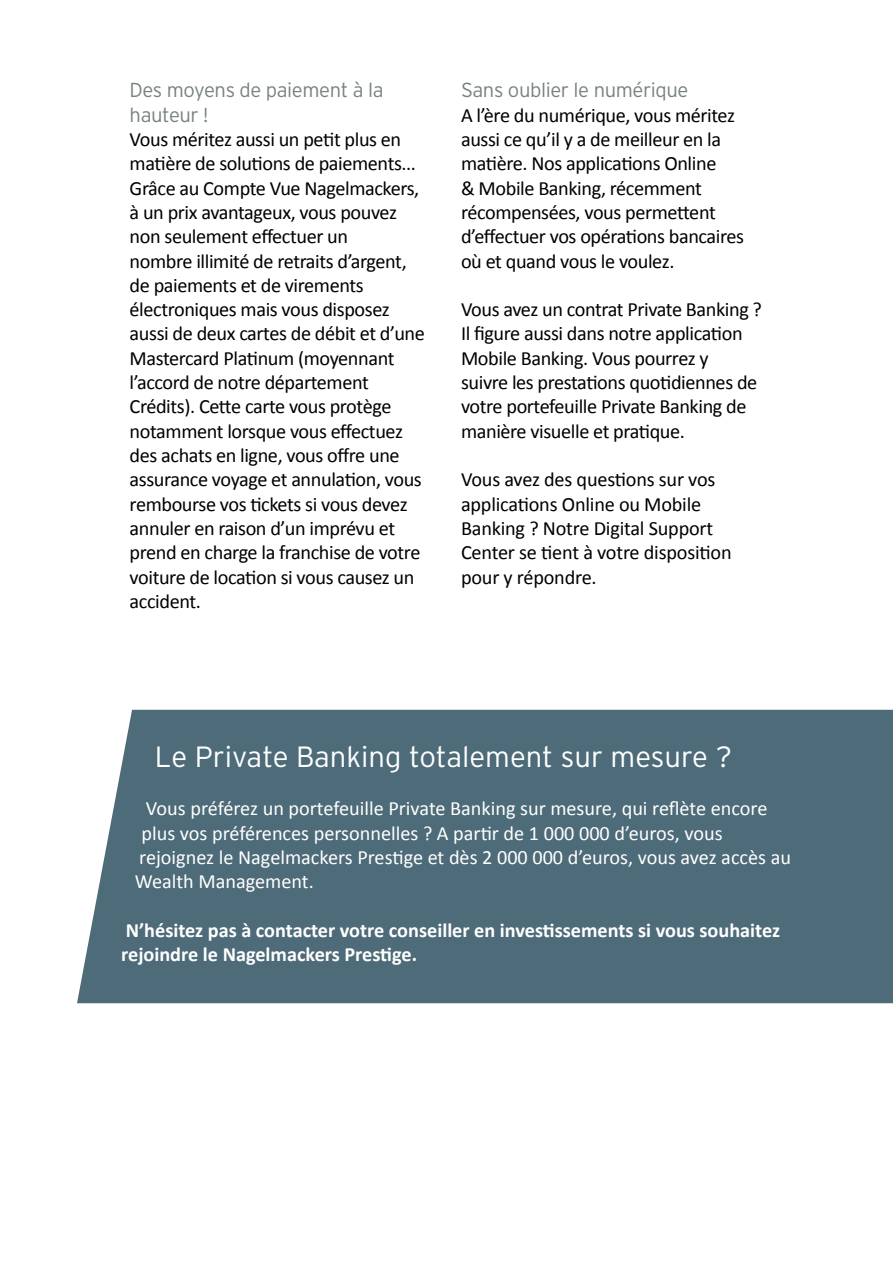
<style>
.page{position:relative;width:893px;height:1276px;background:#fff}
.page>*{position:absolute;margin:0;border:0;box-sizing:border-box;transform-origin:0 0}
.t1{font:300 29.25px "Interstate";color:#fff}
.t2{font:20.25px/24.3px "Calibri";letter-spacing:-.02em;color:#000}
.t3{font:20.25px "Calibri";color:#fff}
.t4{font:700 20.25px/24.3px "Calibri";color:#fff}
.t5{font:300 20.25px/24.3px "Interstate";letter-spacing:-.02em;color:#78837c}
</style>
<div class="page">
<div style="left:77px;top:710px;width:816px;height:293px;background:#4d6b78"></div>
<img style="left:892px;top:765px;width:1px;height:239px">
<p class="t5" style="left:130px;top:78px;width:255px">Des moyens de paiement à la hauteur !</p>
<p class="t2" style="left:130px;top:127px;width:297px">Vous méritez aussi un petit plus en matière de solutions de paiements...<br>Grâce au Compte Vue Nagelmackers, à un prix avantageux, vous pouvez non seulement effectuer un<br>nombre illimité de retraits d’argent, de paiements et de virements électroniques mais vous disposez aussi de deux cartes de débit et d’une Mastercard Platinum (moyennant l’accord de notre département Crédits). Cette carte vous protège notamment lorsque vous effectuez des achats en ligne, vous offre une assurance voyage et annulation, vous rembourse vos tickets si vous devez annuler en raison d’un imprévu et prend en charge la franchise de votre voiture de location si vous causez un accident.</p>
<p class="t5" style="left:461px;top:78px;width:229px">Sans oublier le numérique</p>
<p class="t2" style="left:461px;top:103px;width:285px">A l’ère du numérique, vous méritez aussi ce qu’il y a de meilleur en la matière. Nos applications Online<br>&amp; Mobile Banking, récemment récompensées, vous permettent d’effectuer vos opérations bancaires où et quand vous le voulez.</p>
<p class="t2" style="left:461px;top:297px;width:302px">Vous avez un contrat Private Banking ?<br>Il figure aussi dans notre application Mobile Banking. Vous pourrez y<br>suivre les prestations quotidiennes de votre portefeuille Private Banking de manière visuelle et pratique.</p>
<p class="t2" style="left:461px;top:467px;width:272px">Vous avez des questions sur vos applications Online ou Mobile<br>Banking ? Notre Digital Support<br>Center se tient à votre disposition pour y répondre.</p>
<h1 class="t1" style="left:155px;top:740px;width:579px">Le Private Banking totalement sur mesure ?</h1>
<p class="t3" style="left:146px;top:796px;width:623px">Vous préférez un portefeuille Private Banking sur mesure, qui reflète encore</p>
<p class="t3" style="left:141px;top:820px;width:583px">plus vos préférences personnelles ? A partir de 1 000 000 d’euros, vous</p>
<p class="t3" style="left:139px;top:844px;width:653px">rejoignez le Nagelmackers Prestige et dès 2 000 000 d’euros, vous avez accès au</p>
<p class="t3" style="left:135px;top:869px;width:181px">Wealth Management.</p>
<p class="t4" style="left:121px;top:918px;width:660px">N’hésitez pas à contacter votre conseiller en investissements si vous souhaitez rejoindre le Nagelmackers Prestige.</p>
</div>
